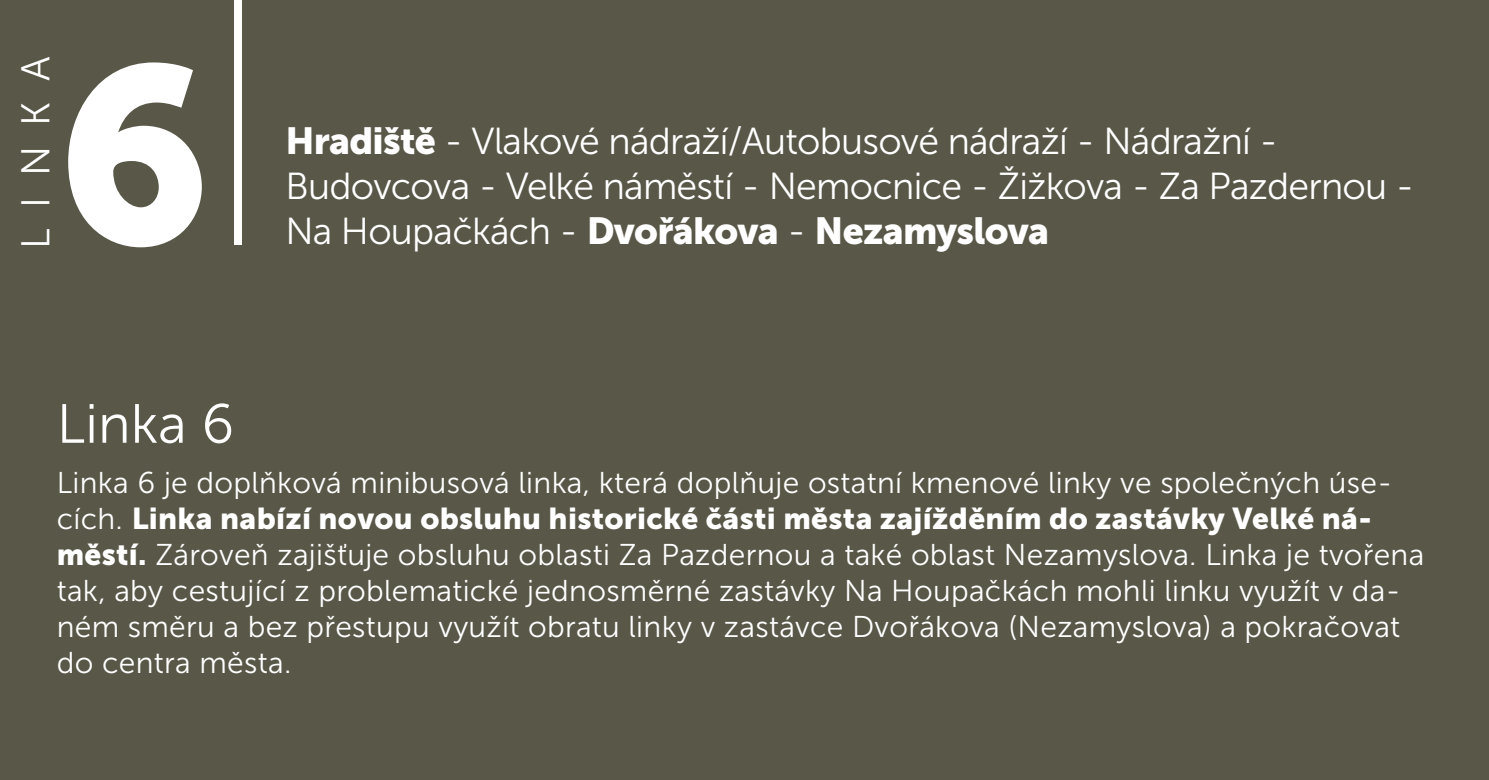
<style>
.page{position:relative;width:1489px;height:780px;background:#fff}
.page>*{position:absolute;margin:0;border:0;box-sizing:border-box;transform-origin:0 0}
.t1{font:250px "Museo Sans 900";color:#fff}
.t2{font:55px "Museo Sans 300";color:#fff}
.t3{font:40px "Museo Sans 300";letter-spacing:.51em;color:#fff}
.t4{font:37.5px/45px "Museo Sans 300";letter-spacing:-.02em;color:#fff}
.t5{font:37.5px "Museo Sans 900";letter-spacing:-.02em;color:#fff}
.t6{font:30px/36px "Museo Sans 300";letter-spacing:.01em;color:#fff}
.t7{font:30px "Museo Sans 900";letter-spacing:.01em;color:#fff}
.s1{font-family:"Museo Sans 900"}
.s2{font-family:"Museo Sans 300"}
</style>
<div class="page">
<div style="left:0;top:0;width:1488px;height:780px;background:#595747"></div>
<div style="left:234px;top:0;width:7px;height:244px;background:#fff"></div>
<h3 class="t3" style="left:14px;top:248px;width:193px;rotate:-90deg">LINKA</h3>
<h1 class="t1" style="left:57px;top:15px;width:156px">6</h1>
<p class="t4" style="left:285px;top:119px;width:1130px"><span class="s1">Hradiště</span> - Vlakové nádraží/Autobusové nádraží - Nádražní -<br>Budovcova - Velké náměstí - Nemocnice - Žižkova - Za Pazdernou -</p>
<p class="t5" style="left:285px;top:210px;width:765px"><span class="s2">Na Houpačkách -</span> Dvořákova <span class="s2">-</span> Nezamyslova</p>
<h2 class="t2" style="left:57px;top:394px;width:179px">Linka 6</h2>
<p class="t6" style="left:57px;top:465px;width:1336px">Linka 6 je doplňková minibusová linka, která doplňuje ostatní kmenové linky ve společných úse-</p>
<p class="t7" style="left:57px;top:501px;width:1316px"><span class="s2">cích.</span> Linka nabízí novou obsluhu historické části města zajížděním do zastávky Velké ná-</p>
<p class="t6" style="left:57px;top:537px;width:1368px"><span class="s1">městí.</span> Zároveň zajišťuje obsluhu oblasti Za Pazdernou a také oblast Nezamyslova. Linka je tvořena tak, aby cestující z problematické jednosměrné zastávky Na Houpačkách mohli linku využít v da&shy;ném směru a bez přestupu využít obratu linky v zastávce Dvořákova (Nezamyslova) a pokračovat do centra města.</p>
</div>
